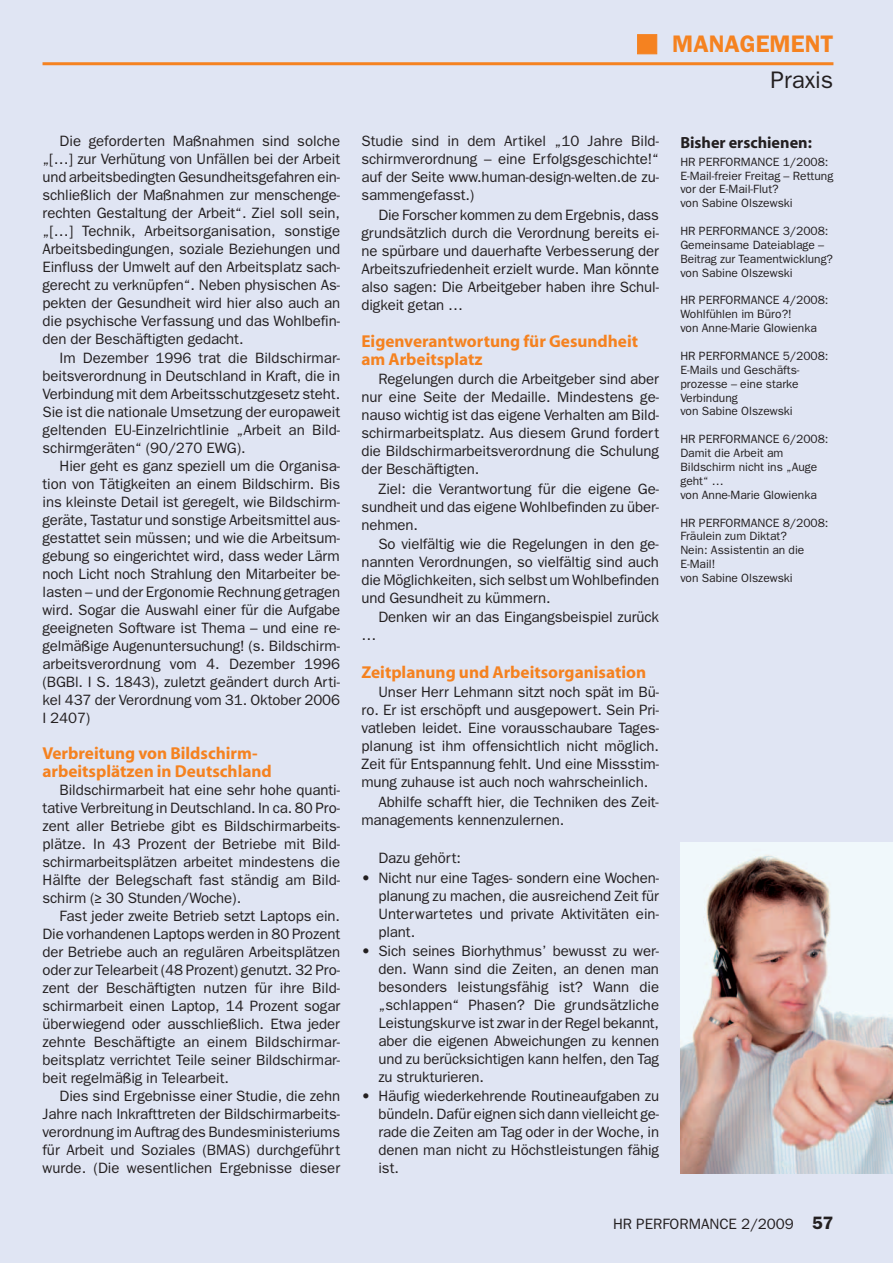
<style>
.page{position:relative;width:893px;height:1263px;background:#e0e5f3}
.page>*{position:absolute;margin:0;border:0;box-sizing:border-box;transform-origin:0 0}
.t1{font:600 24px/36px "Franklin Gothic";color:#f58220;text-align:right}
.t2{font:700 17.25px/18px "Myriad";color:#f58220}
.t3{font:700 16.2px "Myriad";color:#231f20}
.t4{font:15px/18px "Franklin Gothic";letter-spacing:-.005em;color:#231f20;text-align:justify}
.t5{font:12px/14px "Franklin Gothic";color:#231f20}
.s1{font-family:"Calibri"}
.s2{font-family:"Universal Newswith Comm Pi";font-weight:400}
.s3{font-weight:400;color:#231f20}
.s4{font-weight:600;font-size:18px}
</style>
<div class="page">
<hr style="left:43px;top:62px;width:790px;height:3px;background:#f58220">
<img style="left:680px;top:842px;width:213px;height:332px">
<p class="t4" style="left:43px;top:134px;width:299px;text-indent:17px">Die geforderten Maßnahmen sind solche „[…] zur Verhütung von Unfällen bei der Arbeit und arbeitsbedingten Gesundheitsgefahren ein&shy;schließlich der Maßnahmen zur menschenge&shy;rechten Gestaltung der Arbeit“. Ziel soll sein, „[…] Technik, Arbeitsorganisation, sonstige Arbeitsbedingungen, soziale Beziehungen und Einfluss der Umwelt auf den Arbeitsplatz sach&shy;gerecht zu verknüpfen“. Neben physischen As&shy;pekten der Gesundheit wird hier also auch an die psychische Verfassung und das Wohlbefin&shy;den der Beschäftigten gedacht.</p>
<p class="t4" style="left:43px;top:350px;width:299px;text-indent:17px">Im Dezember 1996 trat die Bildschirmar&shy;beitsverordnung in Deutschland in Kraft, die in Verbindung mit dem Arbeitsschutzgesetz steht.<br>Sie ist die nationale Umsetzung der europaweit geltenden EU-Einzelrichtlinie „Arbeit an Bild&shy;schirmgeräten“ (90/270 EWG).</p>
<p class="t4" style="left:43px;top:458px;width:299px;text-indent:17px">Hier geht es ganz speziell um die Organisa&shy;tion von Tätigkeiten an einem Bildschirm. Bis ins kleinste Detail ist geregelt, wie Bildschirm&shy;geräte, Tastatur und sonstige Arbeitsmittel aus&shy;gestattet sein müssen; und wie die Arbeitsum&shy;gebung so eingerichtet wird, dass weder Lärm noch Licht noch Strahlung den Mitarbeiter be&shy;lasten – und der Ergonomie Rechnung getragen wird. Sogar die Auswahl einer für die Aufgabe geeigneten Software ist Thema – und eine re&shy;gelmäßige Augenuntersuchung! (s. Bildschirm&shy;arbeitsverordnung vom 4. Dezember 1996 (BGBl. I S. 1843), zuletzt geändert durch Arti&shy;kel 437 der Verordnung vom 31. Oktober 2006<br>I 2407)</p>
<p class="t2" style="left:43px;top:745px;width:231px">Verbreitung von Bildschirm - arbeitsplätzen in Deutschland</p>
<p class="t4" style="left:43px;top:782px;width:299px;text-indent:17px">Bildschirmarbeit hat eine sehr hohe quanti&shy;tative Verbreitung in Deutschland. In ca. 80 Pro&shy;zent aller Betriebe gibt es Bildschirmarbeits - plätze. In 43 Prozent der Betriebe mit Bild&shy;schirmarbeitsplätzen arbeitet mindestens die Hälfte der Belegschaft fast ständig am Bild&shy;schirm (<span class="s1">≥</span> 30 Stunden/Woche).</p>
<p class="t4" style="left:43px;top:908px;width:299px;text-indent:17px">Fast jeder zweite Betrieb setzt Laptops ein.<br>Die vorhandenen Laptops werden in 80 Prozent der Betriebe auch an regulären Arbeitsplätzen oder zur Telearbeit (48 Prozent) genutzt. 32 Pro&shy;zent der Beschäftigten nutzen für ihre Bild&shy;schirmarbeit einen Laptop, 14 Prozent sogar überwiegend oder ausschließlich. Etwa jeder zehnte Beschäftigte an einem Bildschirmar&shy;beitsplatz verrichtet Teile seiner Bildschirmar&shy;beit regelmäßig in Telearbeit.</p>
<p class="t4" style="left:43px;top:1088px;width:299px;text-indent:17px">Dies sind Ergebnisse einer Studie, die zehn Jahre nach Inkrafttreten der Bildschirmarbeits&shy;verordnung im Auftrag des Bundesministeriums für Arbeit und Soziales (BMAS) durchgeführt wurde. (Die wesentlichen Ergebnisse dieser</p>
<h1 class="t1" style="left:636px;top:28px;width:198px"><span class="s2">-</span> MANAGEMENT<br><span class="s3">Praxis</span></h1>
<p class="t4" style="left:361px;top:134px;width:299px">Studie sind in dem Artikel „10 Jahre Bild&shy;schirmverordnung – eine Erfolgsgeschichte!“ auf der Seite www.human-design-welten.de zu&shy;sammengefasst.)</p>
<p class="t4" style="left:361px;top:207px;width:299px;text-indent:17px">Die Forscher kommen zu dem Ergebnis, dass grundsätzlich durch die Verordnung bereits ei&shy;ne spürbare und dauerhafte Verbesserung der Arbeitszufriedenheit erzielt wurde. Man könnte also sagen: Die Arbeitgeber haben ihre Schul&shy;digkeit getan …</p>
<p class="t2" style="left:361px;top:334px;width:278px">Eigenverantwortung für Gesundheit am Arbeitsplatz</p>
<p class="t4" style="left:361px;top:372px;width:299px;text-indent:17px">Regelungen durch die Arbeitgeber sind aber nur eine Seite der Medaille. Mindestens ge&shy;nauso wichtig ist das eigene Verhalten am Bild&shy;schirmarbeitsplatz. Aus diesem Grund fordert die Bildschirmarbeitsverordnung die Schulung der Beschäftigten.</p>
<p class="t4" style="left:361px;top:481px;width:299px;text-indent:17px">Ziel: die Verantwortung für die eigene Ge&shy;sundheit und das eigene Wohlbefinden zu über&shy;nehmen.</p>
<p class="t4" style="left:361px;top:536px;width:299px;text-indent:17px">So vielfältig wie die Regelungen in den ge&shy;nannten Verordnungen, so vielfältig sind auch die Möglichkeiten, sich selbst um Wohlbefinden und Gesundheit zu kümmern.</p>
<p class="t4" style="left:378px;top:610px;width:282px">Denken wir an das Eingangsbeispiel zurück</p>
<p class="t4" style="left:361px;top:628px;width:16px">…</p>
<p class="t2" style="left:361px;top:664px;width:286px">Zeitplanung und Arbeitsorganisation</p>
<p class="t4" style="left:378px;top:684px;width:282px">Unser Herr Lehmann sitzt noch spät im Bü-</p>
<p class="t4" style="left:361px;top:702px;width:299px">ro. Er ist erschöpft und ausgepowert. Sein Pri-</p>
<p class="t4" style="left:361px;top:720px;width:299px">vatleben leidet. Eine vorausschaubare Tages-</p>
<p class="t4" style="left:361px;top:738px;width:299px">planung ist ihm offensichtlich nicht möglich.</p>
<p class="t4" style="left:361px;top:756px;width:299px">Zeit für Entspannung fehlt. Und eine Missstim-</p>
<p class="t4" style="left:361px;top:774px;width:288px">mung zuhause ist auch noch wahrscheinlich.</p>
<p class="t4" style="left:378px;top:794px;width:282px">Abhilfe schafft hier, die Techniken des Zeit-</p>
<p class="t4" style="left:361px;top:812px;width:204px">managements kennenzulernen.</p>
<p class="t4" style="left:378px;top:850px;width:84px">Dazu gehört:</p>
<p class="t4" style="left:378px;top:870px;width:282px;text-indent:-17px">• Nicht nur eine Tages- sondern eine Wochen&shy;planung zu machen, die ausreichend Zeit für Unterwartetes und private Aktivitäten ein&shy;plant.</p>
<p class="t4" style="left:378px;top:943px;width:282px;text-indent:-17px">• Sich seines Biorhythmus’ bewusst zu wer&shy;den. Wann sind die Zeiten, an denen man besonders leistungsfähig ist? Wann die „schlappen“ Phasen? Die grundsätzliche Leistungskurve ist zwar in der Regel bekannt, aber die eigenen Abweichungen zu kennen und zu berücksichtigen kann helfen, den Tag zu strukturieren.</p>
<p class="t4" style="left:378px;top:1088px;width:282px;text-indent:-17px">• Häufig wiederkehrende Routineaufgaben zu bündeln. Dafür eignen sich dann vielleicht ge&shy;rade die Zeiten am Tag oder in der Woche, in denen man nicht zu Höchstleistungen fähig ist.</p>
<p class="t3" style="left:680px;top:136px;width:133px">Bisher erschienen:</p>
<p class="t5" style="left:680px;top:156px;width:154px">HR PERFORMANCE 1/2008:<br>E-Mail-freier Freitag – Rettung vor der E-Mail-Flut?<br>von Sabine Olszewski</p>
<p class="t5" style="left:680px;top:225px;width:154px">HR PERFORMANCE 3/2008:<br>Gemeinsame Dateiablage –<br>Beitrag zur Teamentwicklung? von Sabine Olszewski</p>
<p class="t5" style="left:680px;top:294px;width:150px">HR PERFORMANCE 4/2008:<br>Wohlfühlen im Büro?!<br>von Anne-Marie Glowienka</p>
<p class="t5" style="left:680px;top:350px;width:150px">HR PERFORMANCE 5/2008:<br>E-Mails und Geschäfts - prozesse – eine starke<br>Verbindung<br>von Sabine Olszewski</p>
<p class="t5" style="left:680px;top:433px;width:150px">HR PERFORMANCE 6/2008:<br>Damit die Arbeit am<br>Bildschirm nicht ins „Auge geht“ …<br>von Anne-Marie Glowienka</p>
<p class="t5" style="left:680px;top:516px;width:150px">HR PERFORMANCE 8/2008:<br>Fräulein zum Diktat?<br>Nein: Assistentin an die<br>E-Mail!<br>von Sabine Olszewski</p>
<p class="t4" style="left:613px;top:1216px;width:222px">HR PERFORMANCE 2/2009 <span class="s4">57</span></p>
</div>
